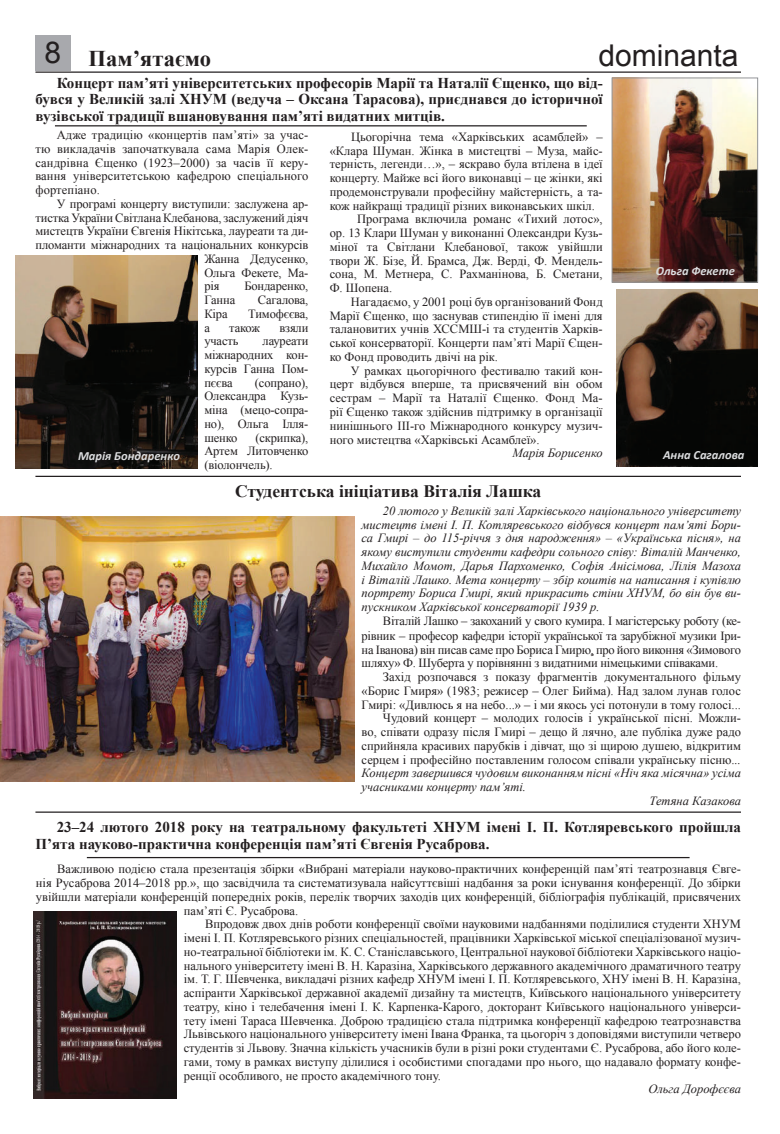
<style>
.page{position:relative;width:780px;height:1134px;background:#fff}
.page>*{position:absolute;margin:0;border:0;box-sizing:border-box;transform-origin:0 0}
.t1{font:30px "Arial";color:#231f20}
.t2{font:700 22.5px "Times New Roman";color:#231f20}
.t3{font:700 17.5px "Times New Roman";color:#231f20}
.t4{font:700 15px/16.2px "Times New Roman";color:#231f20;text-align:justify}
.t5{font:12.5px/13.8px "Times New Roman";color:#231f20;text-align:justify}
.t6{font:italic 12.5px/13.8px "Times New Roman";color:#231f20;text-align:justify}
.t7{font:12.5px/15px "Times New Roman";letter-spacing:-.02em;color:#231f20;text-align:right}
.t8{font:italic 700 12.5px "Calibri";color:#dcdddf}
.s1{font-family:"Arial";font-weight:400;font-size:30px}
.s2{font-style:italic}
</style>
<div class="page">
<div style="left:35px;top:35px;width:36px;height:36px;background:#a8a9ad"></div>
<hr style="left:35px;top:71px;width:706px;height:2px;background:#231f20">
<img style="left:616px;top:289px;width:141px;height:177px">
<img style="left:614px;top:80px;width:141px;height:200px">
<div style="left:612px;top:78px;width:145px;height:204px;border:1px solid #939598"></div>
<img style="left:0;top:516px;width:354px;height:265px">
<img style="left:33px;top:911px;width:144px;height:187px">
<hr style="left:55px;top:125px;width:531px;height:1px;background:#231f20">
<hr style="left:35px;top:476px;width:706px;height:1px;background:#231f20">
<hr style="left:35px;top:811px;width:706px;height:2px;background:#231f20">
<hr style="left:87px;top:857px;width:602px;height:1px;background:#231f20">
<img style="left:15px;top:255px;width:182px;height:214px">
<h2 class="t2" style="left:45px;top:42px;width:168px"><span class="s1">8</span> Пам’ятаємо</h2>
<h1 class="t1" style="left:598px;top:36px;width:142px">dominanta</h1>
<p class="t4" style="left:35px;top:75px;width:568px;text-indent:21px">Концерт пам’яті університетських професорів Марії та Наталії Єщенко, що від&shy;бувся у Великій залі ХНУМ (ведуча – Оксана Тарасова), приєднався до історичної вузівської традиції вшановування пам’яті видатних митців.</p>
<p class="t5" style="left:351px;top:130px;width:253px">Цьогорічна тема «Харківських асамблей» –</p>
<p class="t5" style="left:330px;top:143px;width:274px">«Клара Шуман. Жінка в мистецтві – Муза, майс-</p>
<p class="t5" style="left:330px;top:157px;width:274px">терність, легенди…», – яскраво була втілена в ідеї</p>
<p class="t5" style="left:330px;top:171px;width:274px">концерту. Майже всі його виконавці – це жінки, які</p>
<p class="t5" style="left:330px;top:185px;width:274px">продемонстрували професійну майстерність, а та-</p>
<p class="t5" style="left:330px;top:198px;width:267px">кож найкращі традиції різних виконавських шкіл.</p>
<p class="t5" style="left:357px;top:212px;width:247px">Програма включила романс «Тихий лотос»,</p>
<p class="t5" style="left:330px;top:226px;width:274px">ор. 13 Клари Шуман у виконанні Олександри Кузь-</p>
<p class="t5" style="left:330px;top:240px;width:274px">міної та Світлани Клебанової, також увійшли</p>
<p class="t5" style="left:330px;top:253px;width:274px">твори Ж. Бізе, Й. Брамса, Дж. Верді, Ф. Мендель-</p>
<p class="t5" style="left:330px;top:267px;width:274px">сона, М. Метнера, С. Рахманінова, Б. Сметани,</p>
<p class="t5" style="left:330px;top:281px;width:64px">Ф. Шопена.</p>
<p class="t5" style="left:351px;top:295px;width:253px">Нагадаємо, у 2001 році був організований Фонд</p>
<p class="t5" style="left:330px;top:308px;width:274px">Марії Єщенко, що заснував стипендію її імені для</p>
<p class="t5" style="left:330px;top:322px;width:274px">талановитих учнів ХССМШ-і та студентів Харків-</p>
<p class="t5" style="left:330px;top:336px;width:274px">ської консерваторії. Концерти пам’яті Марії Єщен-</p>
<p class="t5" style="left:330px;top:350px;width:170px">ко Фонд проводить двічі на рік.</p>
<p class="t5" style="left:351px;top:363px;width:253px">У рамках цьогорічного фестивалю такий кон-</p>
<p class="t5" style="left:330px;top:377px;width:274px">церт відбувся вперше, та присвячений він обом</p>
<p class="t5" style="left:330px;top:391px;width:274px">сестрам – Марії та Наталії Єщенко. Фонд Ма-</p>
<p class="t5" style="left:330px;top:405px;width:274px">рії Єщенко також здійснив підтримку в організації</p>
<p class="t5" style="left:330px;top:418px;width:274px">нинішнього ІІІ-го Міжнародного конкурсу музич-</p>
<p class="t5" style="left:330px;top:432px;width:211px">ного мистецтва «Харківські Асамблеї».</p>
<p class="t6" style="left:512px;top:446px;width:92px">Марія Борисенко</p>
<h3 class="t3" style="left:235px;top:479px;width:308px">Студентська ініціатива Віталія Лашка</h3>
<p class="t5" style="left:35px;top:128px;width:274px;text-indent:21px">Адже традицію «концертів пам’яті» за учас&shy;тю викладачів започаткувала сама Марія Олек&shy;сандрівна Єщенко (1923–2000) за часів її керу&shy;вання університетською кафедрою спеціального фортепіано.</p>
<p class="t5" style="left:57px;top:197px;width:253px">У програмі концерту виступили: заслужена ар-</p>
<p class="t5" style="left:35px;top:210px;width:274px">тистка України Світлана Клебанова, заслужений діяч</p>
<p class="t5" style="left:35px;top:224px;width:274px">мистецтв України Євгенія Нікітська, лауреати та ди-</p>
<p class="t5" style="left:35px;top:238px;width:274px">пломанти міжнародних та національних конкурсів</p>
<p class="t5" style="left:204px;top:252px;width:106px">Жанна Дедусенко,</p>
<p class="t5" style="left:204px;top:265px;width:106px">Ольга Фекете, Ма-</p>
<p class="t5" style="left:204px;top:279px;width:17px">рія</p>
<p class="t5" style="left:244px;top:279px;width:66px">Бондаренко,</p>
<p class="t5" style="left:204px;top:293px;width:32px">Ганна</p>
<p class="t5" style="left:258px;top:293px;width:52px">Сагалова,</p>
<p class="t5" style="left:204px;top:307px;width:25px">Кіра</p>
<p class="t5" style="left:248px;top:307px;width:62px">Тимофєєва,</p>
<p class="t5" style="left:204px;top:320px;width:7px">а</p>
<p class="t5" style="left:229px;top:320px;width:32px">також</p>
<p class="t5" style="left:279px;top:320px;width:31px">взяли</p>
<p class="t5" style="left:204px;top:334px;width:36px">участь</p>
<p class="t8" style="left:656px;top:263px;width:81px">Ольга Фекете</p>
<p class="t5" style="left:204px;top:334px;width:106px;text-indent:58px">лауреати міжнародних кон&shy;курсів Ганна Пом&shy;пєєва</p>
<p class="t5" style="left:204px;top:375px;width:106px;text-indent:50px">(сопрано), Олександра Кузь&shy;міна (мецо-сопра&shy;но), Ольга Ілля&shy;шенко</p>
<p class="t5" style="left:204px;top:430px;width:106px;text-indent:51px">(скрипка), Артем Литовченко (віолончель).</p>
<p class="t8" style="left:78px;top:448px;width:103px">Марія Бондаренко</p>
<p class="t8" style="left:663px;top:447px;width:83px">Анна Сагалова</p>
<p class="t6" style="left:361px;top:503px;width:381px;text-indent:21px">20 лютого у Великій залі Харківського національного університету мистецтв імені І. П. Котляревського відбувся концерт пам’яті Бори&shy;са Гмирі – до 115-річчя з дня народження» – «Українська пісня», на якому виступили студенти кафедри сольного співу: Віталій Манченко, Михайло Момот, Дарья Пархоменко, Софія Анісімова, Лілія Мазоха і Віталій Лашко. Мета концерту – збір коштів на написання і купівлю портрету Бориса Гмирі, який прикрасить стіни ХНУМ, бо він був ви&shy;пускником Харківської консерваторії 1939 р.</p>
<p class="t7" style="left:361px;top:613px;width:381px">Віталій Лашко – закоханий у свого кумира. І магістерську роботу (ке&shy;рівник – професор кафедри історії української та зарубіжної музики Іри-</p>
<p class="t7" style="left:361px;top:642px;width:381px;line-height:13.8px;text-align:left">на Іванова) він писав саме про Бориса Гмирю, про його виконня «Зимового шляху» Ф. Шуберта у порівнянні з видатними німецькими співаками.</p>
<p class="t5" style="left:383px;top:670px;width:359px">Захід розпочався з показу фрагментів документального фільму</p>
<p class="t5" style="left:361px;top:684px;width:381px">«Борис Гмиря» (1983; режисер – Олег Бийма). Над залом лунав голос</p>
<p class="t5" style="left:361px;top:697px;width:381px">Гмирі: «Дивлюсь я на небо...» – і ми якось усі потонули в тому голосі...</p>
<p class="t5" style="left:383px;top:711px;width:359px">Чудовий концерт – молодих голосів і української пісні. Можли-</p>
<p class="t5" style="left:361px;top:725px;width:381px">во, співати одразу після Гмирі – дещо й лячно, але публіка дуже радо</p>
<p class="t5" style="left:361px;top:739px;width:381px">сприйняла красивих парубків і дівчат, що зі щирою душею, відкритим</p>
<p class="t5" style="left:361px;top:752px;width:381px">серцем і професійно поставленим голосом співали українську пісню.<span class="s2">..</span></p>
<p class="t6" style="left:361px;top:766px;width:381px">Концерт завершився чудовим виконанням пісні «Ніч яка місячна» усіма</p>
<p class="t6" style="left:361px;top:780px;width:166px">учасниками концерту пам’яті.</p>
<p class="t6" style="left:649px;top:793px;width:93px">Тетяна Казакова</p>
<p class="t4" style="left:35px;top:819px;width:707px;text-indent:21px">23–24 лютого 2018 року на театральному факультеті ХНУМ імені І. П. Котляревського пройшла<br>П’ята науково-практична конференція пам’яті Євгенія Русаброва.</p>
<p class="t5" style="left:57px;top:862px;width:685px">Важливою подією стала презентація збірки «Вибрані матеріали науково-практичних конференцій пам’яті театрознавця Євге-</p>
<p class="t5" style="left:36px;top:876px;width:706px">нія Русаброва 2014–2018 рр.», що засвідчила та систематизувала найсуттєвіші надбання за роки існування конференції. До збірки</p>
<p class="t5" style="left:36px;top:889px;width:706px">увійшли матеріали конференцій попередніх років, перелік творчих заходів цих конференцій, бібліографія публікацій, присвячених</p>
<p class="t5" style="left:184px;top:903px;width:116px">пам’яті Є. Русаброва.</p>
<p class="t5" style="left:205px;top:917px;width:537px">Впродовж двох днів роботи конференції своїми науковими надбаннями поділилися студенти ХНУМ</p>
<p class="t5" style="left:184px;top:931px;width:558px">імені І. П. Котляревського різних спеціальностей, працівники Харківської міської спеціалізованої музич-</p>
<p class="t5" style="left:184px;top:944px;width:558px">но-театральної бібліотеки ім. К. С. Станіславського, Центральної наукової бібліотеки Харківського націо-</p>
<p class="t5" style="left:184px;top:958px;width:558px">нального університету імені В. Н. Каразіна, Харківського державного академічного драматичного театру</p>
<p class="t5" style="left:184px;top:972px;width:558px">ім. Т. Г. Шевченка, викладачі різних кафедр ХНУМ імені І. П. Котляревського, ХНУ імені В. Н. Каразіна,</p>
<p class="t5" style="left:184px;top:986px;width:558px">аспіранти Харківської державної академії дизайну та мистецтв, Київського національного університету</p>
<p class="t5" style="left:184px;top:999px;width:558px">театру, кіно і телебачення імені І. К. Карпенка-Карого, докторант Київського національного універси-</p>
<p class="t5" style="left:184px;top:1013px;width:558px">тету імені Тараса Шевченка. Доброю традицією стала підтримка конференції кафедрою театрознавства</p>
<p class="t5" style="left:184px;top:1027px;width:558px">Львівського національного університету імені Івана Франка, та цьогоріч з доповідями виступили четверо</p>
<p class="t5" style="left:184px;top:1041px;width:558px">студентів зі Львову. Значна кількість учасників були в різні роки студентами Є. Русаброва, або його коле-</p>
<p class="t5" style="left:184px;top:1054px;width:558px">гами, тому в рамках виступу ділилися і особистими спогадами про нього, що надавало формату конфе-</p>
<p class="t5" style="left:184px;top:1068px;width:259px">ренції особливого, не просто академічного тону.</p>
<p class="t6" style="left:648px;top:1082px;width:94px">Ольга Дорофєєва</p>
</div>
